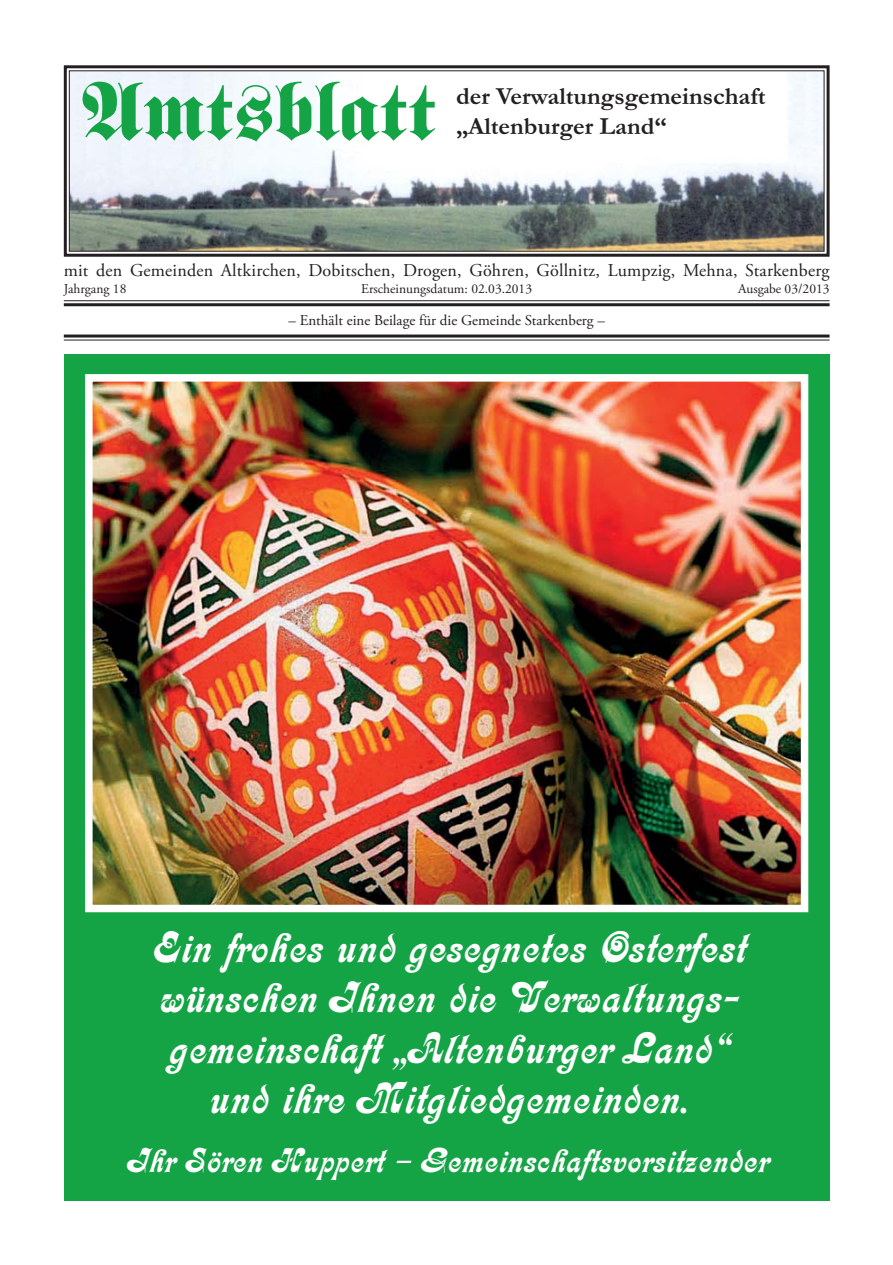
<style>
.page{position:relative;width:893px;height:1265px;background:#fff}
.page>*{position:absolute;margin:0;border:0;box-sizing:border-box;transform-origin:0 0}
.t1{font:81px "Fette Fraktur";color:#14a345}
.t2{font:42px/50.4px "Calligraphia";color:#fff;text-align:center}
.t3{font:33px "Calligraphia";color:#fff}
.t4{font:700 24.75px/29.7px "Garamond";color:#231f20}
.t5{font:18px "Adobe Garamond Pro";letter-spacing:.01em;color:#231f20}
.t6{font:15px "Adobe Garamond Pro";color:#231f20}
.t7{font:13.5px "Adobe Garamond Pro";color:#231f20}
</style>
<div class="page">
<div style="left:64px;top:354px;width:765px;height:847px;background:#14a345"></div>
<img style="left:71px;top:72px;width:751px;height:178px">
<div style="left:64px;top:65px;width:765px;height:192px;border:3px solid #231f20"></div>
<div style="left:69px;top:70px;width:755px;height:182px;border:1px solid #231f20"></div>
<hr style="left:64px;top:300px;width:765px;height:1px;background:#231f20">
<hr style="left:64px;top:303px;width:765px;height:3px;background:#231f20">
<hr style="left:64px;top:334px;width:765px;height:3px;background:#231f20">
<hr style="left:64px;top:339px;width:765px;height:1px;background:#231f20">
<img style="left:94px;top:383px;width:705px;height:520px">
<div style="left:85px;top:374px;width:723px;height:538px;border:8px solid #fff"></div>
<h1 class="t1" style="left:82px;top:82px;width:355px">Amtsblatt</h1>
<p class="t4" style="left:456px;top:84px;width:311px">der Verwaltungsgemeinschaft „Altenburger Land“</p>
<p class="t5" style="left:64px;top:263px;width:767px">mit den Gemeinden Altkirchen, Dobitschen, Drogen, Göhren, Göllnitz, Lumpzig, Mehna, Starkenberg</p>
<p class="t7" style="left:64px;top:283px;width:64px">Jahrgang 18</p>
<p class="t7" style="left:361px;top:283px;width:172px">Erscheinungsdatum: 02.03.2013</p>
<p class="t7" style="left:738px;top:283px;width:93px">Ausgabe 03/2013</p>
<p class="t6" style="left:288px;top:314px;width:318px">– Enthält eine Beilage für die Gemeinde Starkenberg –</p>
<p class="t2" style="left:149px;top:928px;width:596px">Ein frohes und gesegnetes Osterfest wünschen Ihnen die Verwaltungs&shy;gemeinschaft „Altenburger Land“ und ihre Mitgliedgemeinden.</p>
<p class="t3" style="left:126px;top:1149px;width:643px">Ihr Sören Huppert – Gemeinschaftsvorsitzender</p>
</div>
